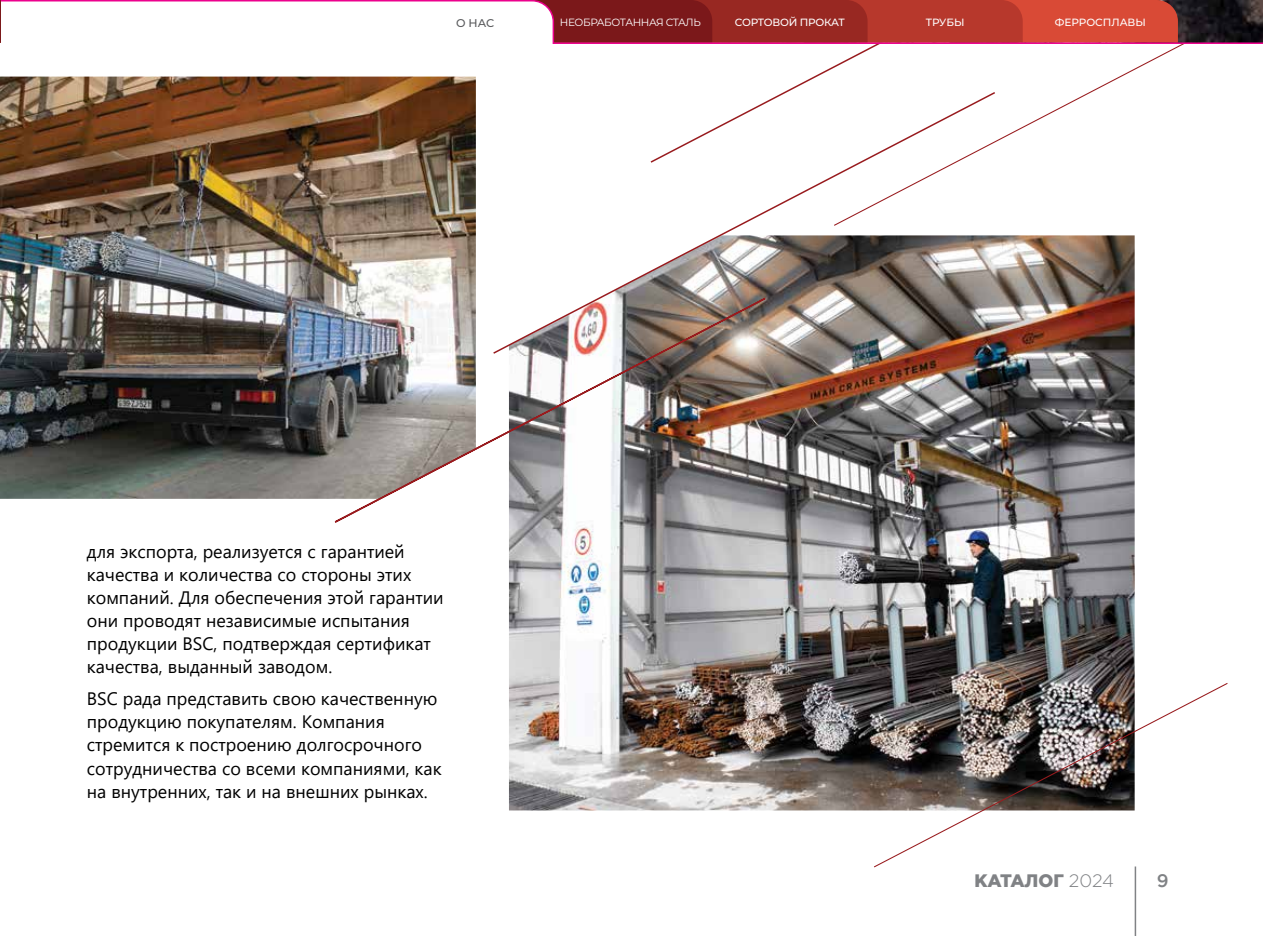
<style>
.page{position:relative;width:1263px;height:936px;background:#fff}
.page>*{position:absolute;margin:0;border:0;box-sizing:border-box;transform-origin:0 0}
.t1{font:18px/23.1px "Segoe UI";color:#000}
.t2{font:900 18px "Gotham Pro";color:#808285}
.t3{font:500 18px "Gotham Pro";color:#808285}
.t4{font:500 11.25px "Montserrat";color:#58595b}
.t5{font:500 10.5px "Montserrat";letter-spacing:-.015em;color:#fff}
.t6{font:10.5px "Montserrat";letter-spacing:-.04em;color:#fff}
.s1{font-family:"Gotham Rounded";font-weight:300}
</style>
<div class="page">
<img style="left:0;top:0;width:1263px;height:935px">
<p class="t4" style="left:456px;top:15px;width:40px">О НАС</p>
<p class="t6" style="left:560px;top:15px;width:142px">НЕОБРАБОТАННАЯ СТАЛЬ</p>
<p class="t5" style="left:735px;top:15px;width:111px">СОРТОВОЙ ПРОКАТ</p>
<p class="t5" style="left:926px;top:15px;width:40px">ТРУБЫ</p>
<p class="t5" style="left:1055px;top:15px;width:93px">ФЕРРОСПЛАВЫ</p>
<p class="t1" style="left:87px;top:538px;width:358px">для экспорта, реализуется с гарантией качества и количества со стороны этих компаний. Для обеспечения этой гарантии они проводят независимые испытания продукции BSC, подтверждая сертификат качества, выданный заводом.</p>
<p class="t1" style="left:87px;top:685px;width:356px">BSC рада представить свою качественную продукцию покупателям. Компания стремится к построению долгосрочного сотрудничества со всеми компаниями, как на внутренних, так и на внешних рынках.</p>
<p class="t2" style="left:974px;top:870px;width:141px">КАТАЛОГ <span class="s1">2024</span></p>
<p class="t3" style="left:1157px;top:869px;width:13px">9</p>
</div>
